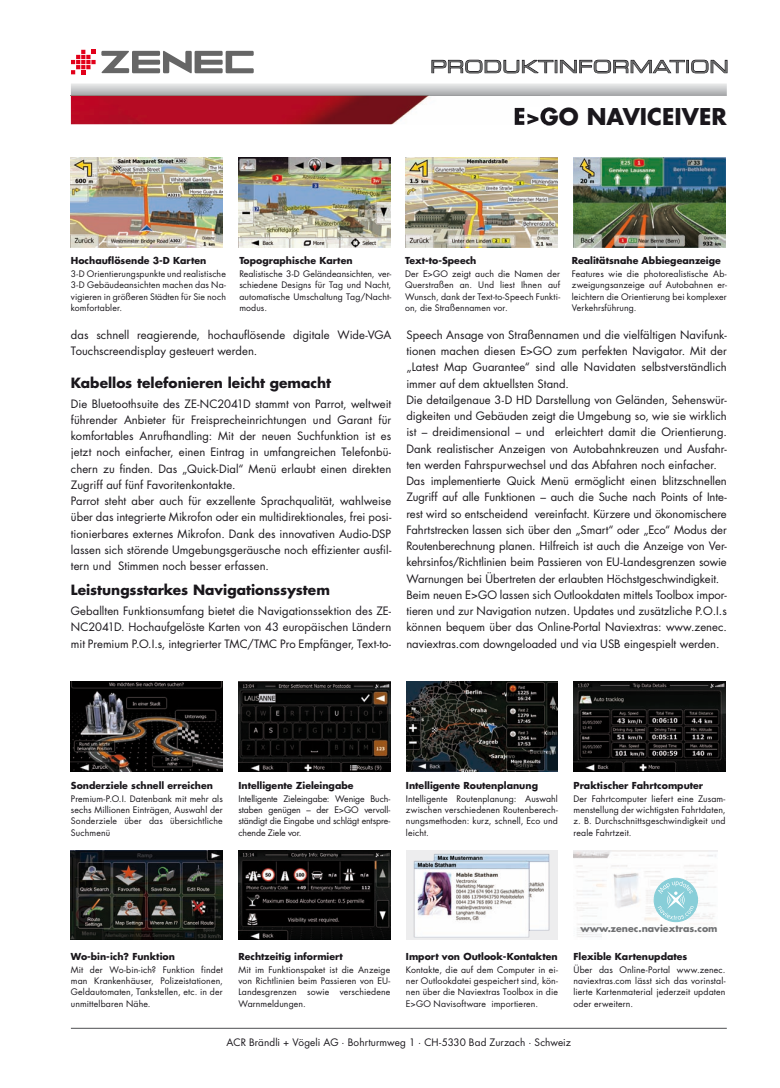
<style>
.page{position:relative;width:780px;height:1088px;background:#fff}
.page>*{position:absolute;margin:0;border:0;box-sizing:border-box;transform-origin:0 0}
.t1{font:700 22.5px "Futura Std";color:#1a171c}
.t2{font:17px "Eurostile LT Std Ex 2";letter-spacing:.01em;color:#666767}
.t3{font:700 13.75px "Futura Std";color:#1a171c}
.t4{font:11.25px/16.2px "Futura Std";color:#1a171c}
.t5{font:10px "Futura Std";letter-spacing:.005em;color:#1a171c}
.t6{font:700 9.38px "Futura Std";color:#1a171c}
.t7{font:700 9.38px "Futura Std";color:#707173}
.t8{font:8.75px/11.2px "Futura Std";letter-spacing:.015em;color:#1a171c;text-align:justify}
</style>
<div class="page">
<img style="left:406px;top:158px;width:152px;height:89px">
<img style="left:238px;top:158px;width:152px;height:89px">
<img style="left:71px;top:158px;width:152px;height:89px">
<img style="left:573px;top:158px;width:152px;height:89px">
<img style="left:71px;top:682px;width:152px;height:89px">
<img style="left:238px;top:682px;width:152px;height:89px">
<img style="left:573px;top:682px;width:152px;height:89px">
<img style="left:406px;top:682px;width:152px;height:89px">
<img style="left:573px;top:850px;width:144px;height:87px">
<svg style="left:653px;top:878px;width:45px;height:44px"></svg>
<div style="left:654px;top:878px;width:43px;height:44px;background:#88ced8;border:1px solid #88ced8;border-radius:50%"></div>
<svg style="left:657px;top:881px;width:37px;height:39px"></svg>
<img style="left:71px;top:850px;width:152px;height:90px">
<img style="left:238px;top:850px;width:152px;height:90px">
<div style="left:406px;top:850px;width:152px;height:90px;background:#ededee"></div>
<img style="left:433px;top:853px;width:116px;height:77px">
<img style="left:413px;top:860px;width:116px;height:77px">
<img style="left:433px;top:860px;width:96px;height:70px">
<svg style="left:71px;top:50px;width:183px;height:24px"></svg>
<img style="left:71px;top:97px;width:358px;height:27px">
<img style="left:514px;top:107px;width:36px;height:17px">
<svg style="left:71px;top:84px;width:655px;height:12px"></svg>
<img style="left:71px;top:96px;width:479px;height:1px">
<hr style="left:157px;top:93px;width:412px;height:1px;background:#b0b1b3">
<hr style="left:157px;top:92px;width:412px;height:1px;background:#b5b7b8">
<hr style="left:71px;top:1028px;width:655px;height:1px;background:#707173">
<svg style="left:431px;top:60px;width:296px;height:13px"></svg>
<h2 class="t2" style="left:430px;top:55px;width:300px">PRODUKTINFORMATION</h2>
<h1 class="t1" style="left:513px;top:101px;width:215px">E&gt;GO NAVICEIVER</h1>
<p class="t6" style="left:71px;top:254px;width:137px">Hochauflösende 3-D Karten</p>
<p class="t8" style="left:71px;top:268px;width:156px">3-D Orientie rungspunkte und realistische 3-D Gebäudeansichten machen das Na&shy;vigieren in größeren Städten für Sie noch komfortabler.</p>
<p class="t6" style="left:239px;top:254px;width:115px">Topographische Karten</p>
<p class="t8" style="left:239px;top:268px;width:153px">Realistische 3-D Geländeansichten, ver&shy;schiedene Designs für Tag und Nacht, automatische Umschaltung Tag/Nacht&shy;modus.</p>
<p class="t4" style="left:71px;top:327px;width:322px">das schnell reagierende, hochauflösende digitale Wide-VGA<br>Touchscreendisplay gesteuert werden.</p>
<p class="t3" style="left:71px;top:374px;width:262px">Kabellos telefonieren leicht gemacht</p>
<p class="t4" style="left:71px;top:395px;width:322px">Die Bluetoothsuite des ZE-NC2041D stammt von Parrot, weltweit führender Anbieter für Freisprecheinrichtungen und Garant für komfortables Anrufhandling: Mit der neuen Suchfunktion ist es jetzt noch einfacher, einen Eintrag in umfangreichen Telefonbü&shy;chern zu finden. Das „Quick-Dial“ Menü erlaubt einen direkten Zugriff auf fünf Favoritenkontakte.<br>Parrot steht aber auch für exzellente Sprachqualität, wahlweise über das integrierte Mikrofon oder ein multidirektionales, frei posi&shy;tionierbares externes Mikrofon. Dank des innovativen Audio-DSP lassen sich störende Umgebungsgeräusche noch effizienter ausfil&shy;tern und Stimmen noch besser erfassen.</p>
<p class="t3" style="left:71px;top:581px;width:260px">Leistungsstarkes Navigationssystem</p>
<p class="t4" style="left:71px;top:603px;width:322px;text-align:justify">Geballten Funktionsumfang bietet die Navigationssektion des ZE-NC2041D. Hochaufgelöste Karten von 43 europäischen Ländern mit Premium P.O.I.s, integrierter TMC/TMC Pro Empfänger, Text-to-</p>
<p class="t6" style="left:405px;top:254px;width:73px">Text-to-Speech</p>
<p class="t8" style="left:405px;top:268px;width:156px">Der E&gt;GO zeigt auch die Namen der Querstraßen an. Und liest Ihnen auf Wunsch, dank der Text-to-Speech Funkti&shy;on, die Straßennamen vor.</p>
<p class="t6" style="left:571px;top:254px;width:150px">Realitätsnahe Abbiegeanzeige</p>
<p class="t8" style="left:571px;top:268px;width:156px">Features wie die photorealistische Ab&shy;zweigungsanzeige auf Autobah nen er&shy;leichtern die Orien tierung bei komplexer Verkehrsführung.</p>
<p class="t4" style="left:406px;top:327px;width:322px">Speech Ansage von Straßennamen und die vielfältigen Navifunk&shy;tionen machen diesen E&gt;GO zum perfekten Navigator. Mit der „Latest Map Guarantee“ sind alle Navidaten selbstverständlich immer auf dem aktuellsten Stand.<br>Die detailgenaue 3-D HD Darstellung von Geländen, Sehenswür&shy;digkeiten und Gebäuden zeigt die Umgebung so, wie sie wirklich ist – dreidimensional – und erleichtert damit die Orientierung.<br>Dank realistischer Anzeigen von Autobahnkreuzen und Ausfahr&shy;ten werden Fahrspurwechsel und das Abfahren noch einfacher.<br>Das implementierte Quick Menü ermöglicht einen blitzschnellen Zugriff auf alle Funktionen – auch die Suche nach Points of Inte&shy;rest wird so entscheidend vereinfacht. Kürzere und ökonomischere Fahrtstrecken lassen sich über den „Smart“ oder „Eco“ Modus der Routenberechnung planen. Hilfreich ist auch die Anzeige von Ver&shy;kehrsinfos/Richtlinien beim Passieren von EU-Landesgrenzen sowie Warnungen bei Übertreten der erlaubten Höchstgeschwindigkeit.<br>Beim neuen E&gt;GO lassen sich Outlookdaten mittels Toolbox impor&shy;tieren und zur Navigation nutzen. Updates und zusätzliche P.O.I.s können bequem über das Online-Portal Naviextras: www.zenec. naviextras.com downgeloaded und via USB eingespielt werden.</p>
<p class="t6" style="left:71px;top:779px;width:144px">Sonderziele schnell erreichen</p>
<p class="t8" style="left:71px;top:793px;width:153px">Premium-P.O.I. Datenbank mit mehr als sechs Millionen Einträgen, Auswahl der Sonderziele über das übersichtliche Suchmenü</p>
<p class="t6" style="left:238px;top:779px;width:117px">Intelligente Zieleingabe</p>
<p class="t8" style="left:238px;top:793px;width:153px">Intelligente Zieleingabe: Wenige Buch - staben genügen – der E&gt;GO ver voll&shy;ständigt die Eingabe und schlägt entspre&shy;chende Ziele vor.</p>
<p class="t6" style="left:406px;top:779px;width:133px">Intelligente Routenplanung</p>
<p class="t8" style="left:406px;top:793px;width:153px">Intelligente Routenplanung: Auswahl zwischen verschiede nen Routenberech&shy;nungsmethoden: kurz, schnell, Eco und leicht.</p>
<p class="t6" style="left:573px;top:779px;width:131px">Praktischer Fahrtcomputer</p>
<p class="t8" style="left:573px;top:793px;width:153px">Der Fahrtcomputer liefert eine Zusam&shy;menstellung der wichtigsten Fahrt daten, z. B. Durchschnittsgeschwindigkeit und reale Fahrtzeit.</p>
<p class="t6" style="left:71px;top:950px;width:105px">Wo-bin-ich? Funktion</p>
<p class="t8" style="left:71px;top:964px;width:153px">Mit der Wo-bin-ich? Funktion findet man Krankenhäuser, Polizeistationen, Geldautomaten, Tankstellen, etc. in der unmittelbaren Nähe.</p>
<p class="t6" style="left:238px;top:950px;width:106px">Rechtzeitig informiert</p>
<p class="t8" style="left:238px;top:964px;width:153px">Mit im Funktionspaket ist die Anzeige von Richtlinien beim Passie ren von EU-Landesgrenzen sowie ver schie dene Warn meldungen.</p>
<p class="t6" style="left:406px;top:950px;width:153px">Import von Outlook-Kontakten</p>
<p class="t8" style="left:406px;top:964px;width:153px">Kontakte, die auf dem Computer in ei&shy;ner Outlookdatei gespeichert sind, kön&shy;nen über die Naviextras Toolbox in die E&gt;GO Navisoftware importieren.</p>
<p class="t7" style="left:580px;top:922px;width:139px">www.zenec.naviextras.com</p>
<p class="t6" style="left:573px;top:950px;width:115px">Flexible Kartenupdates</p>
<p class="t8" style="left:573px;top:964px;width:153px">Über das Online-Portal www.zenec. naviextras.com lässt sich das vorinstal&shy;lierte Kartenmaterial jederzeit updaten oder erweitern.</p>
<p class="t5" style="left:226px;top:1035px;width:346px">ACR Brändli + Vögeli AG ∙ Bohrturmweg 1 ∙ CH-5330 Bad Zurzach ∙ Schweiz</p>
</div>
